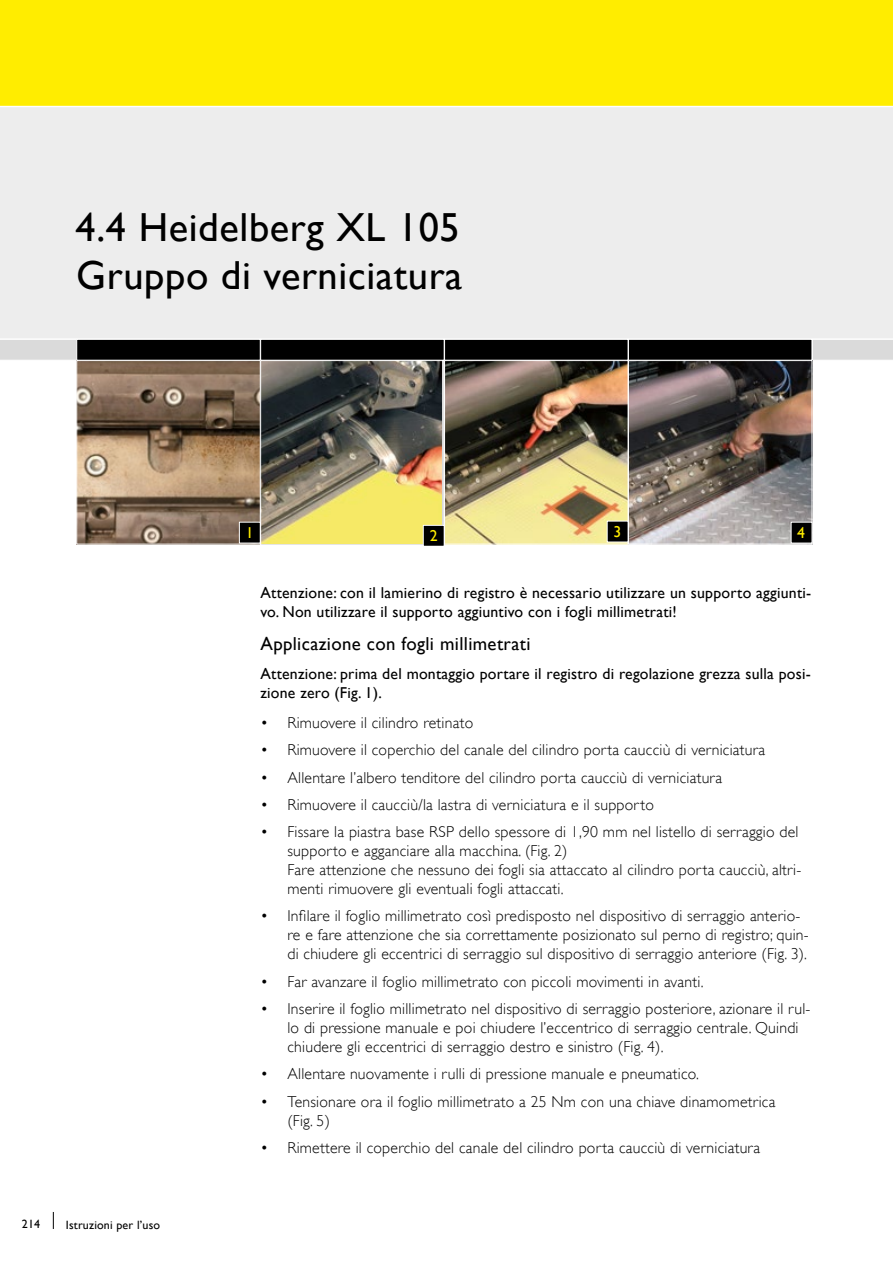
<style>
.page{position:relative;width:893px;height:1263px;background:#fff}
.page>*{position:absolute;margin:0;border:0;box-sizing:border-box;transform-origin:0 0}
.t1{font:40.5px/48.6px "Gill Sans";letter-spacing:.015em;color:#000}
.t2{font:18.75px "Gill Sans";letter-spacing:.02em;color:#000}
.t3{font:300 15.75px/18.9px "Gill Sans";letter-spacing:.015em;color:#000}
.t4{font:15.75px/18.9px "Gill Sans";letter-spacing:.015em;color:#000}
.t5{font:15.75px "Gill Sans";color:#ffed00}
.t6{font:12px "Gill Sans";letter-spacing:.015em;color:#000}
</style>
<div class="page">
<div style="left:0;top:0;width:893px;height:106px;background:#ffed00"></div>
<div style="left:0;top:107px;width:893px;height:231px;background:#ededed"></div>
<div style="left:0;top:340px;width:77px;height:20px;background:#dadada"></div>
<div style="left:77px;top:339px;width:183px;height:21px;background:#000;border:1px solid #fff"></div>
<div style="left:260px;top:339px;width:184px;height:21px;background:#000;border:1px solid #fff"></div>
<div style="left:444px;top:339px;width:184px;height:21px;background:#000;border:1px solid #fff"></div>
<div style="left:628px;top:339px;width:184px;height:21px;background:#000;border:1px solid #fff"></div>
<div style="left:813px;top:340px;width:80px;height:20px;background:#dadada"></div>
<svg style="left:53px;top:1212px;width:1px;height:17px"></svg>
<img style="left:79px;top:362px;width:179px;height:180px">
<div style="left:77px;top:360px;width:183px;height:184px;border:1px solid #fff"></div>
<img style="left:446px;top:362px;width:180px;height:180px">
<div style="left:444px;top:360px;width:184px;height:184px;border:1px solid #fff"></div>
<img style="left:630px;top:362px;width:180px;height:180px">
<div style="left:628px;top:360px;width:184px;height:184px;border:1px solid #fff"></div>
<svg style="left:262px;top:362px;width:180px;height:181px;background:#847d57"></svg>
<div style="left:260px;top:360px;width:184px;height:185px;border:1px solid #fff"></div>
<div style="left:791px;top:522px;width:21px;height:21px;background:#000"></div>
<div style="left:607px;top:521px;width:21px;height:21px;background:#000"></div>
<div style="left:423px;top:525px;width:21px;height:21px;background:#000"></div>
<div style="left:423px;top:525px;width:21px;height:21px;border:1px solid #fff"></div>
<div style="left:239px;top:522px;width:21px;height:21px;background:#000"></div>
<h1 class="t1" style="left:76px;top:203px;width:388px">4.4 Heidelberg XL 105<br>Gruppo di verniciatura</h1>
<p class="t5" style="left:246px;top:524px;width:9px">1</p>
<p class="t5" style="left:430px;top:527px;width:9px">2</p>
<p class="t5" style="left:614px;top:522px;width:9px">3</p>
<p class="t5" style="left:797px;top:524px;width:9px">4</p>
<p class="t6" style="left:22px;top:1217px;width:20px">214</p>
<p class="t6" style="left:66px;top:1218px;width:96px">Istruzioni per l’uso</p>
<p class="t4" style="left:260px;top:583px;width:552px">Attenzione: con il lamierino di registro è necessario utilizzare un supporto aggiunti&shy;vo. Non utilizzare il supporto aggiuntivo con i fogli millimetrati!</p>
<p class="t2" style="left:260px;top:632px;width:272px">Applicazione con fogli millimetrati</p>
<p class="t4" style="left:260px;top:665px;width:552px">Attenzione: prima del montaggio portare il registro di regolazione grezza sulla posi&shy;zione zero (Fig. 1).</p>
<p class="t3" style="left:260px;top:713px;width:214px">• Rimuovere il cilindro retinato</p>
<p class="t3" style="left:260px;top:740px;width:506px">• Rimuovere il coperchio del canale del cilindro porta caucciù di verniciatura</p>
<p class="t3" style="left:260px;top:768px;width:463px">• Allentare l’albero tenditore del cilindro porta caucciù di verniciatura</p>
<p class="t3" style="left:260px;top:795px;width:395px">• Rimuovere il caucciù/la lastra di verniciatura e il supporto</p>
<p class="t3" style="left:287px;top:822px;width:515px;text-indent:-27px">• Fissare la piastra base RSP dello spessore di 1,90 mm nel listello di serraggio del supporto e agganciare alla macchina. (Fig. 2)<br>Fare attenzione che nessuno dei fogli sia attaccato al cilindro porta caucciù, altri&shy;menti rimuovere gli eventuali fogli attaccati.</p>
<p class="t3" style="left:287px;top:907px;width:523px;text-indent:-27px">• Infilare il foglio millimetrato così predisposto nel dispositivo di serraggio anterio&shy;re e fare attenzione che sia correttamente posizionato sul perno di registro; quin&shy;di chiudere gli eccentrici di serraggio sul dispositivo di serraggio anteriore (Fig. 3).</p>
<p class="t3" style="left:260px;top:972px;width:444px">• Far avanzare il foglio millimetrato con piccoli movimenti in avanti.</p>
<p class="t3" style="left:287px;top:999px;width:524px;text-indent:-27px">• Inserire il foglio millimetrato nel dispositivo di serraggio posteriore, azionare il rul&shy;lo di pressione manuale e poi chiudere l’eccentrico di serraggio centrale. Quindi chiudere gli eccentrici di serraggio destro e sinistro (Fig. 4).</p>
<p class="t3" style="left:260px;top:1064px;width:440px">• Allentare nuovamente i rulli di pressione manuale e pneumatico.</p>
<p class="t3" style="left:287px;top:1092px;width:490px;text-indent:-27px">• Tensionare ora il foglio millimetrato a 25 Nm con una chiave dinamometrica (Fig. 5)</p>
<p class="t3" style="left:260px;top:1138px;width:501px">• Rimettere il coperchio del canale del cilindro porta caucciù di verniciatura</p>
</div>
